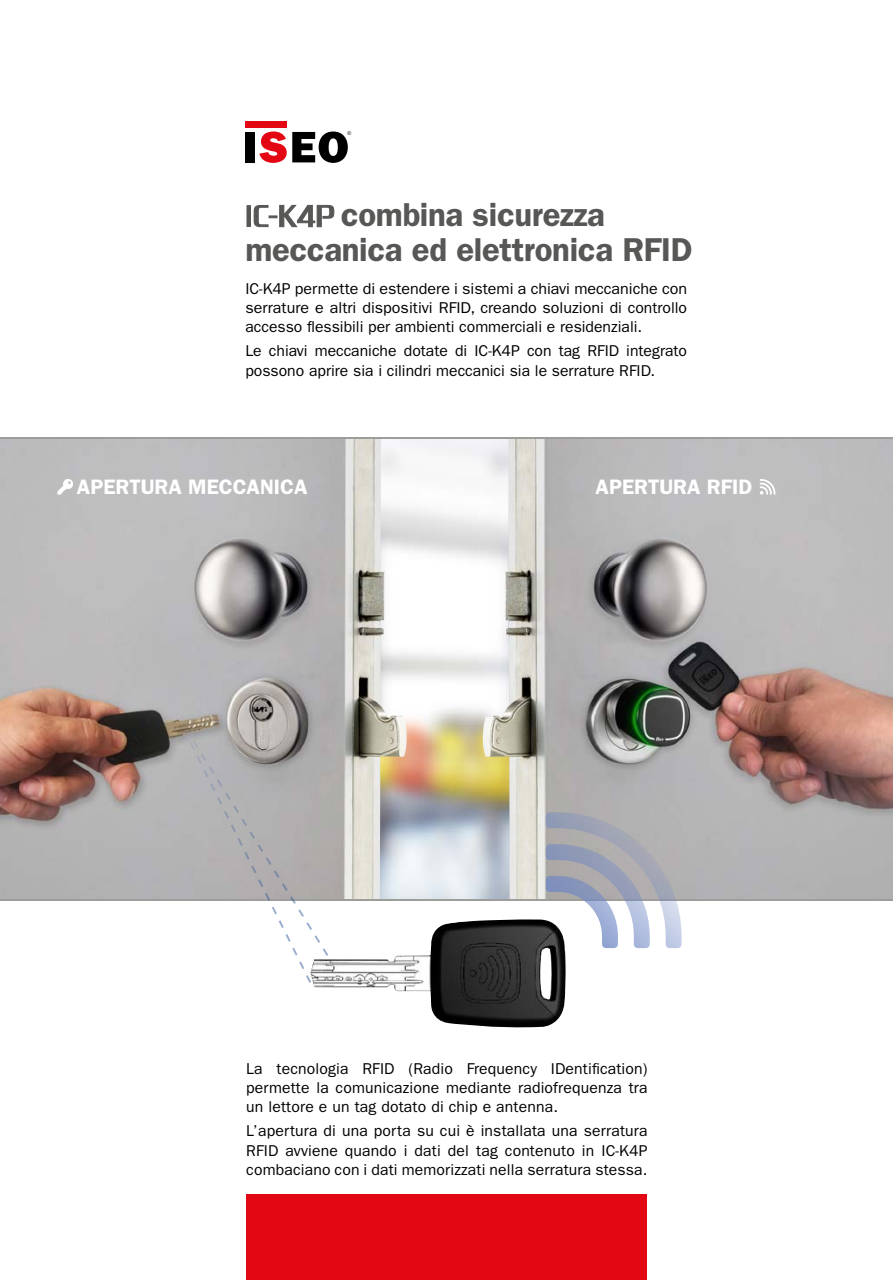
<style>
.page{position:relative;width:893px;height:1280px;background:#fff}
.page>*{position:absolute;margin:0;border:0;box-sizing:border-box;transform-origin:0 0}
.t1{font:600 33.25px/35px "ITC Franklin Gothic Std";letter-spacing:-.01em;color:#575756;text-align:center}
.t2{font:600 21px "ITC Franklin Gothic Std";color:#fff}
.t3{font:15.75px/19.2px "ITC Franklin Gothic Std";color:#000;text-align:justify}
</style>
<div class="page">
<img style="left:408px;top:438px;width:71px;height:461px">
<div style="left:246px;top:1194px;width:401px;height:86px;background:#e30613"></div>
<img style="left:0;top:438px;width:408px;height:461px">
<img style="left:479px;top:438px;width:414px;height:461px">
<hr style="left:0;top:437px;width:893px;height:1px;background:#9d9d9c">
<hr style="left:0;top:899px;width:893px;height:2px;background:#9d9d9c">
<svg style="left:546px;top:812px;width:136px;height:136px"></svg>
<svg style="left:188px;top:738px;width:142px;height:245px"></svg>
<img style="left:311px;top:919px;width:255px;height:109px">
<svg style="left:760px;top:479px;width:15px;height:16px"></svg>
<svg style="left:57px;top:478px;width:17px;height:17px"></svg>
<svg style="left:253px;top:204px;width:82px;height:24px"></svg>
<hr style="left:247px;top:205px;width:4px;height:22px;background:#575756">
<div style="left:245px;top:122px;width:42px;height:6px;background:#e30613"></div>
<div style="left:245px;top:132px;width:10px;height:30px;background:#000"></div>
<svg style="left:259px;top:131px;width:92px;height:32px"></svg>
<h1 class="t1" style="left:245px;top:197px;width:449px">combina sicurezza<br>meccanica ed elettronica RFID</h1>
<p class="t3" style="left:245px;top:279px;width:443px">IC-K4P permette di estendere i sistemi a chiavi meccaniche con serrature e altri dispositivi RFID, creando soluzioni di controllo accesso flessibili per ambienti commerciali e residenziali.</p>
<p class="t3" style="left:245px;top:342px;width:443px">Le chiavi meccaniche dotate di IC-K4P con tag RFID integrato possono aprire sia i cilindri meccanici sia le serrature RFID.</p>
<h2 class="t2" style="left:77px;top:474px;width:232px">APERTURA MECCANICA</h2>
<h2 class="t2" style="left:596px;top:474px;width:158px">APERTURA RFID</h2>
<p class="t3" style="left:246px;top:1059px;width:403px">La tecnologia RFID (Radio Frequency IDentification) permette la comunicazione mediante radiofrequenza tra un lettore e un tag dotato di chip e antenna.</p>
<p class="t3" style="left:246px;top:1121px;width:403px">L’apertura di una porta su cui è installata una serratura RFID avviene quando i dati del tag contenuto in IC-K4P combaciano con i dati memorizzati nella serratura stessa.</p>
</div>
